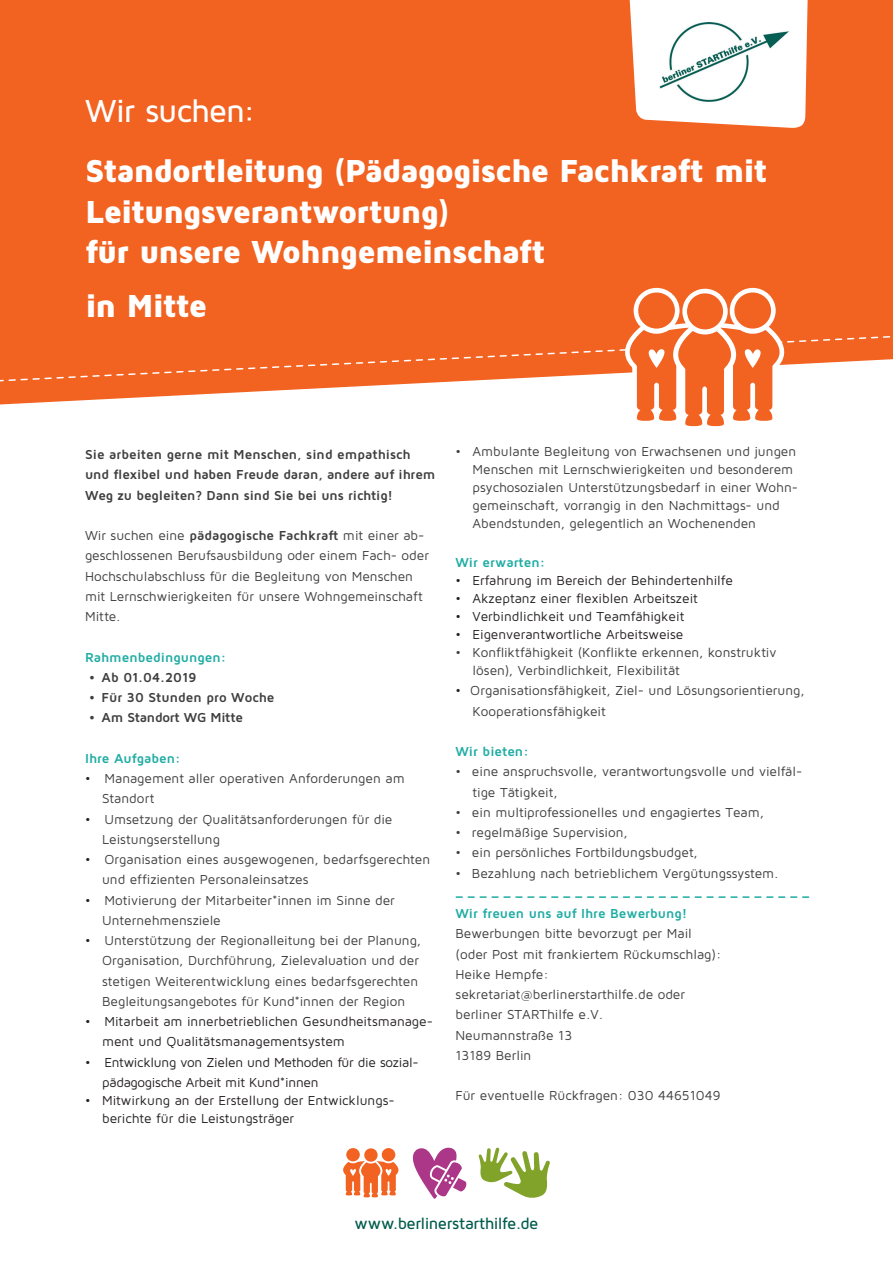
<style>
.page{position:relative;width:893px;height:1263px;background:#fff}
.page>*{position:absolute;margin:0;border:0;box-sizing:border-box;transform-origin:0 0}
.t1{font:900 33px/40.5px "Maven Pro";letter-spacing:-.035em;color:#fff}
.t2{font:500 33px "Maven Pro";letter-spacing:-.035em;color:#fff}
.t3{font:500 16.5px "Maven Pro";letter-spacing:-.025em;color:#005b4c}
.t4{font:13.5px/20.2px "Maven Pro";color:#3e3e3f}
.t5{font:13.5px/20.2px "Maven Pro";color:#231f20}
.t6{font:700 13.5px/20.2px "Maven Pro";letter-spacing:-.01em;color:#3e3e3f}
.t7{font:700 13.5px "Maven Pro";color:#1faca3}
.t8{font:13.5px/20.2px "Maven Pro";letter-spacing:-.02em;color:#231f20}
.s1{font-weight:700}
.s2{color:#231f20}
</style>
<div class="page">
<svg style="left:0;top:384px;width:403px;height:21px"></svg>
<div style="left:0;top:0;width:893px;height:384px;background:#f26221"></div>
<svg style="left:620px;top:0;width:191px;height:128px"></svg>
<img style="left:659px;top:23px;width:129px;height:79px">
<svg style="left:343px;top:896px;width:466px;height:303px"></svg>
<svg style="left:617px;top:282px;width:175px;height:145px"></svg>
<h1 class="t2" style="left:85px;top:90px;width:172px">Wir suchen:</h1>
<h1 class="t1" style="left:85px;top:150px;width:684px">Standortleitung (Pädagogische Fachkraft mit<br>Leitungsverantwortung)<br>für unsere Wohngemeinschaft</h1>
<h1 class="t1" style="left:85px;top:284px;width:124px">in Mitte</h1>
<p class="t6" style="left:85px;top:444px;width:352px">Sie arbeiten gerne mit Menschen, sind empathisch und flexibel und haben Freude daran, andere auf ihrem<br>Weg zu begleiten? Dann sind Sie bei uns richtig!</p>
<p class="t4" style="left:85px;top:525px;width:345px">Wir suchen eine <span class="s1">pädagogische Fachkraft</span> mit einer ab&shy;geschlossenen Berufsausbildung oder einem Fach- oder Hochschulabschluss für die Begleitung von Menschen mit Lernschwierigkeiten für unsere Wohngemeinschaft Mitte.</p>
<p class="t7" style="left:85px;top:648px;width:143px">Rahmenbedingungen:</p>
<p class="t6" style="left:89px;top:666px;width:109px">• Ab 01.04.2019</p>
<p class="t6" style="left:89px;top:687px;width:187px">• Für 30 Stunden pro Woche</p>
<p class="t6" style="left:89px;top:707px;width:155px">• Am Standort WG Mitte</p>
<p class="t7" style="left:85px;top:750px;width:97px">Ihre Aufgaben:</p>
<p class="t4" style="left:102px;top:768px;width:304px;text-indent:-17px"><span class="s2">•</span> Management aller operativen Anforderungen am<br>Standort</p>
<p class="t4" style="left:102px;top:808px;width:292px;text-indent:-17px"><span class="s2">•</span> Umsetzung der Qualitätsanforderungen für die<br>Leistungserstellung</p>
<p class="t4" style="left:102px;top:849px;width:330px;text-indent:-17px"><span class="s2">•</span> Organisation eines ausgewogenen, bedarfsgerechten und effizienten Personaleinsatzes</p>
<p class="t4" style="left:102px;top:889px;width:294px;text-indent:-17px"><span class="s2">•</span> Motivierung der Mitarbeiter*innen im Sinne der<br>Unternehmensziele</p>
<p class="t4" style="left:102px;top:930px;width:321px;text-indent:-17px"><span class="s2">•</span> Unterstützung der Regionalleitung bei der Planung, Organisation, Durchführung, Zielevaluation und der stetigen Weiterentwicklung eines bedarfsgerechten Begleitungsangebotes für Kund*innen der Region</p>
<p class="t5" style="left:102px;top:1011px;width:333px;text-indent:-17px">• Mitarbeit am innerbetrieblichen Gesundheitsmanage&shy;ment und Qualitätsmanagementsystem</p>
<p class="t8" style="left:102px;top:1051px;width:318px;text-indent:-17px">• Entwicklung von Zielen und Methoden für die sozial&shy;pädagogische Arbeit mit Kund*innen</p>
<p class="t5" style="left:102px;top:1091px;width:294px;line-height:18px;text-indent:-17px">• Mitwirkung an der Erstellung der Entwicklungs&shy;berichte für die Leistungsträger</p>
<p class="t4" style="left:472px;top:442px;width:327px;line-height:18px;text-indent:-17px">• Ambulante Begleitung von Erwachsenen und jungen Menschen mit Lernschwierigkeiten und besonderem psychosozialen Unterstützungsbedarf in einer Wohn&shy;gemeinschaft, vorrangig in den Nachmittags- und Abendstunden, gelegentlich an Wochenenden</p>
<p class="t7" style="left:455px;top:554px;width:91px">Wir erwarten:</p>
<p class="t5" style="left:455px;top:570px;width:279px">• Erfahrung im Bereich der Behindertenhilfe</p>
<p class="t5" style="left:455px;top:588px;width:244px">• Akzeptanz einer flexiblen Arbeitszeit</p>
<p class="t5" style="left:455px;top:606px;width:230px">• Verbindlichkeit und Teamfähigkeit</p>
<p class="t5" style="left:455px;top:624px;width:229px">• Eigenverantwortliche Arbeitsweise</p>
<p class="t4" style="left:472px;top:643px;width:305px;line-height:18px;text-indent:-17px">• Konfliktfähigkeit (Konflikte erkennen, konstruktiv lösen), Verbindlichkeit, Flexibilität</p>
<p class="t4" style="left:472px;top:680px;width:334px;text-indent:-17px"><span class="s2">•</span> Organisationsfähigkeit, Ziel- und Lösungsorientierung,<br>Kooperationsfähigkeit</p>
<p class="t7" style="left:455px;top:743px;width:75px">Wir bieten:</p>
<p class="t4" style="left:472px;top:761px;width:331px;text-indent:-17px">• eine anspruchsvolle, verantwortungsvolle und vielfäl&shy;tige Tätigkeit,</p>
<p class="t4" style="left:455px;top:801px;width:310px">• ein multiprofessionelles und engagiertes Team,</p>
<p class="t4" style="left:455px;top:822px;width:174px">• regelmäßige Supervision,</p>
<p class="t4" style="left:455px;top:842px;width:244px">• ein persönliches Fortbildungsbudget,</p>
<p class="t4" style="left:455px;top:862px;width:325px">• Bezahlung nach betrieblichem Vergütungssystem.</p>
<p class="t7" style="left:455px;top:905px;width:233px">Wir freuen uns auf Ihre Bewerbung!</p>
<p class="t4" style="left:455px;top:923px;width:267px">Bewerbungen bitte bevorzugt per Mail (oder Post mit frankiertem Rückumschlag):<br>Heike Hempfe: sekretariat@berlinerstarthilfe.de oder berliner STARThilfe e.V.<br>Neumannstraße 13<br>13189 Berlin</p>
<p class="t4" style="left:455px;top:1085px;width:267px">Für eventuelle Rückfragen: 030 44651049</p>
<p class="t3" style="left:355px;top:1213px;width:185px">www.berlinerstarthilfe.de</p>
</div>
